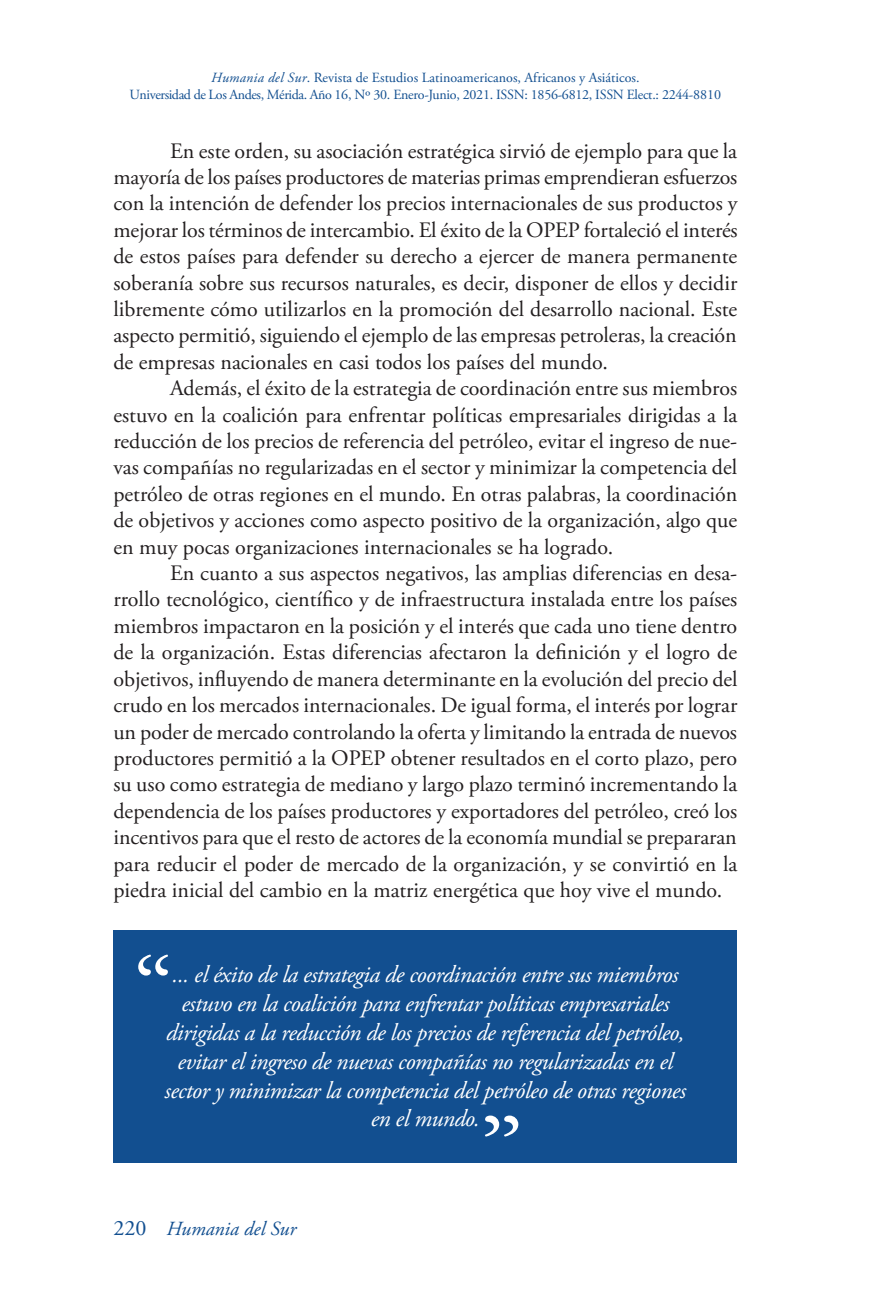
<style>
.page{position:relative;width:879px;height:1304px;background:#fff}
.page>*{position:absolute;margin:0;border:0;box-sizing:border-box;transform-origin:0 0}
.t1{font:italic 24px/28.8px "Adobe Garamond Pro";letter-spacing:-.02em;color:#fff;text-align:center}
.t2{font:22px/26.4px "Adobe Garamond Pro";color:#231f20;text-align:justify}
.t3{font:italic 20px "Adobe Garamond Pro";color:#124f90}
.t4{font:14px/16.8px "Adobe Garamond Pro";letter-spacing:-.02em;color:#124f90;text-align:center}
.s1{font-style:italic}
.s2{font-style:normal;font-size:22px}
</style>
<div class="page">
<div style="left:113px;top:930px;width:624px;height:232px;background:#124f90"></div>
<svg style="left:138px;top:954px;width:30px;height:22px"></svg>
<svg style="left:485px;top:1115px;width:33px;height:21px"></svg>
<p class="t4" style="left:130px;top:69px;width:593px"><span class="s1">Humania del Sur</span>. Revista de Estudios Latinoamericanos, Africanos y Asiáticos.<br>Universidad de Los Andes, Mérida. Año 16, Nº 30. Enero-Junio, 2021. ISSN: 1856-6812, ISSN Elect.: 2244-8810</p>
<p class="t2" style="left:113px;top:138px;width:625px;text-indent:57px">En este orden, su asociación estratégica sirvió de ejemplo para que la mayoría de los países productores de materias primas emprendieran esfuerzos con la intención de defender los precios internacionales de sus productos y mejorar los términos de intercambio. El éxito de la OPEP fortaleció el interés de estos países para defender su derecho a ejercer de manera permanente soberanía sobre sus recursos naturales, es decir, disponer de ellos y decidir libremente cómo utilizarlos en la promoción del desarrollo nacional. Este aspecto permitió, siguiendo el ejemplo de las empresas petroleras, la creación de empresas nacionales en casi todos los países del mundo.</p>
<p class="t2" style="left:113px;top:376px;width:625px;text-indent:57px">Además, el éxito de la estrategia de coordinación entre sus miembros estuvo en la coalición para enfrentar políticas empresariales dirigidas a la reducción de los precios de referencia del petróleo, evitar el ingreso de nue&shy;vas compañías no regularizadas en el sector y minimizar la competencia del petróleo de otras regiones en el mundo. En otras palabras, la coordinación de objetivos y acciones como aspecto positivo de la organización, algo que en muy pocas organizaciones internacionales se ha logrado.</p>
<p class="t2" style="left:113px;top:561px;width:625px;text-indent:57px">En cuanto a sus aspectos negativos, las amplias diferencias en desa&shy;rrollo tecnológico, científico y de infraestructura instalada entre los países miembros impactaron en la posición y el interés que cada uno tiene dentro de la organización. Estas diferencias afectaron la definición y el logro de objetivos, influyendo de manera determinante en la evolución del precio del crudo en los mercados internacionales. De igual forma, el interés por lograr un poder de mercado controlando la oferta y limitando la entrada de nuevos productores permitió a la OPEP obtener resultados en el corto plazo, pero su uso como estrategia de mediano y largo plazo terminó incrementando la dependencia de los países productores y exportadores del petróleo, creó los incentivos para que el resto de actores de la economía mundial se prepararan para reducir el poder de mercado de la organización, y se convirtió en la piedra inicial del cambio en la matriz energética que hoy vive el mundo.</p>
<p class="t1" style="left:165px;top:961px;width:523px">... el éxito de la estrategia de coordinación entre sus miembros estuvo en la coalición para enfrentar políticas empresariales dirigidas a la reducción de los precios de referencia del petróleo, evitar el ingreso de nuevas compañías no regularizadas en el sector y minimizar la competencia del petróleo de otras regiones en el mundo.</p>
<p class="t3" style="left:113px;top:1217px;width:184px"><span class="s2">220</span> Humania del Sur</p>
</div>
